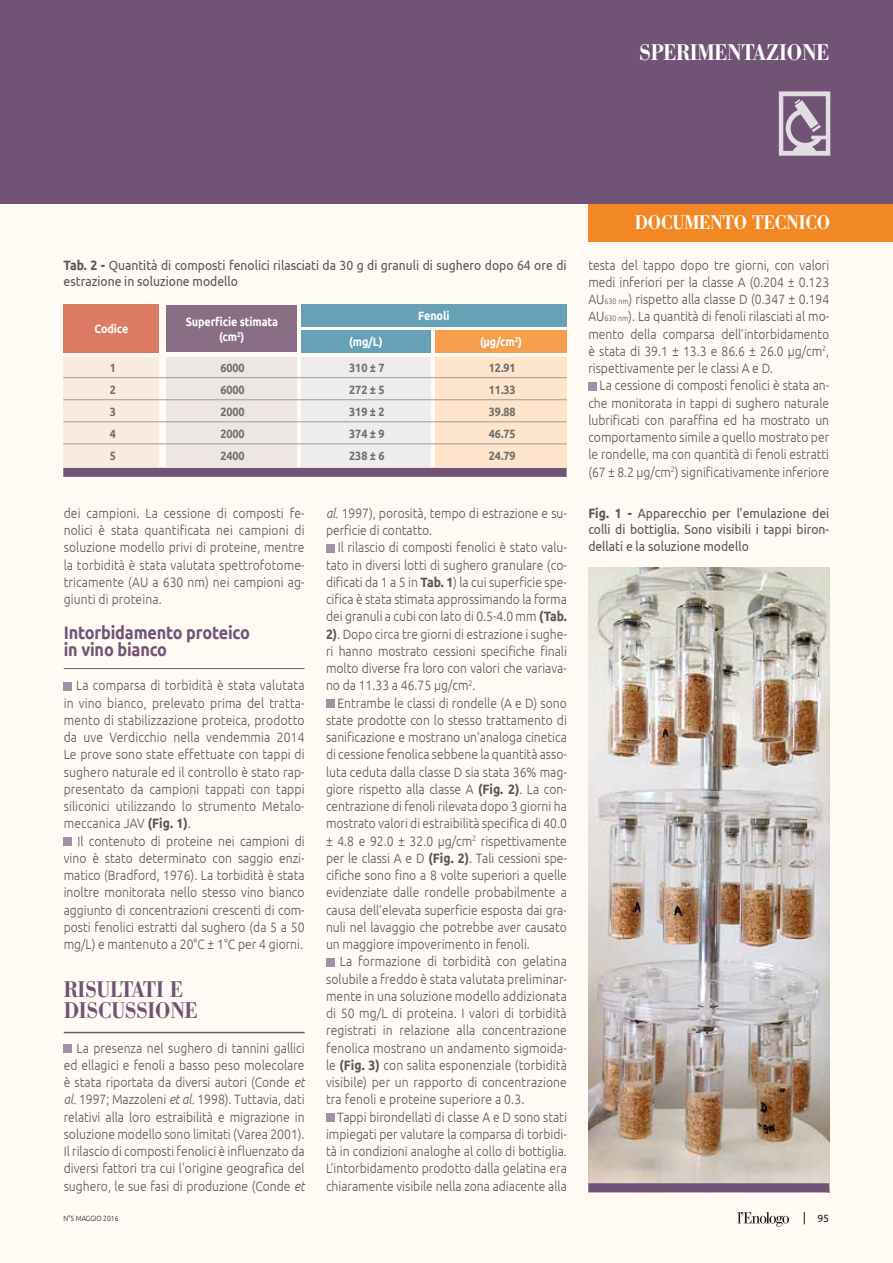
<style>
.page{position:relative;width:893px;height:1263px;background:#fffaf3}
.page>*{position:absolute;margin:0;border:0;box-sizing:border-box;transform-origin:0 0}
.t1{font:500 22.5px/21px "AT Our Bodoni";letter-spacing:-.01em;color:#715475;scale:.9 1}
.t2{font:500 22.5px "AT Our Bodoni";letter-spacing:-.01em;color:#fff;scale:.9 1}
.t3{font:500 19.5px "AT Our Bodoni";letter-spacing:-.01em;color:#fff;scale:.9 1}
.t4{font:700 18px/17.2px "Ubuntu";letter-spacing:-.01em;color:#715475;scale:.9 1}
.t5{font:300 13.5px/17.2px "Ubuntu";color:#565655;text-align:justify;scale:.9 1}
.t6{font:13.5px/16.5px "Ubuntu";color:#565655;scale:.9 1}
.t7{font:700 12px/21.9px "Ubuntu";letter-spacing:-.01em;color:#6e6f6e;text-align:justify;scale:.9 1}
.t8{font:700 12px/15px "Ubuntu";letter-spacing:-.01em;color:#fff;text-align:center;scale:.9 1}
.t9{font:10.5px "Ubuntu";color:#1b1b1a}
.t10{font:300 7.5px "Ubuntu";color:#1b1b1a;scale:.9 1}
.s1{font-weight:700}
.s2{font-style:italic}
.s3{font-size:7.8px}
</style>
<div class="page">
<div style="left:0;top:0;width:893px;height:204px;background:#715475"></div>
<svg style="left:779px;top:91px;width:51px;height:65px"></svg>
<svg style="left:804px;top:1212px;width:1px;height:12px"></svg>
<svg style="left:737px;top:1212px;width:52px;height:15px"></svg>
<div style="left:588px;top:204px;width:305px;height:38px;background:#f18824"></div>
<hr style="left:64px;top:668px;width:241px;height:1px;background:#715475">
<div style="left:64px;top:682px;width:8px;height:8px;background:#a391a7"></div>
<div style="left:64px;top:837px;width:8px;height:9px;background:#a391a7"></div>
<hr style="left:64px;top:1032px;width:241px;height:1px;background:#715475">
<div style="left:64px;top:1044px;width:8px;height:9px;background:#a391a7"></div>
<div style="left:326px;top:544px;width:8px;height:8px;background:#a391a7"></div>
<div style="left:326px;top:699px;width:8px;height:9px;background:#a391a7"></div>
<div style="left:326px;top:958px;width:8px;height:8px;background:#a391a7"></div>
<div style="left:326px;top:1113px;width:8px;height:9px;background:#a391a7"></div>
<div style="left:588px;top:382px;width:8px;height:8px;background:#a391a7"></div>
<div style="left:301px;top:357px;width:130px;height:110px;background:#edeeeb"></div>
<div style="left:166px;top:357px;width:131px;height:110px;background:#eee6e3"></div>
<div style="left:435px;top:357px;width:132px;height:110px;background:#fde4ca"></div>
<div style="left:63px;top:357px;width:96px;height:110px;background:#faebe0"></div>
<div style="left:301px;top:331px;width:130px;height:22px;background:#67a1b6"></div>
<div style="left:301px;top:304px;width:266px;height:22px;background:#67a1b6"></div>
<div style="left:166px;top:305px;width:131px;height:47px;background:#896e85"></div>
<div style="left:63px;top:304px;width:96px;height:49px;background:#dc7d69"></div>
<div style="left:435px;top:331px;width:132px;height:22px;background:#f5a252"></div>
<hr style="left:63px;top:377px;width:504px;height:1px;background:#9c9c9b">
<hr style="left:63px;top:399px;width:504px;height:1px;background:#9c9c9b">
<hr style="left:63px;top:422px;width:504px;height:1px;background:#9c9c9b">
<hr style="left:63px;top:444px;width:504px;height:1px;background:#9c9c9b">
<div style="left:63px;top:468px;width:504px;height:9px;background:#715475"></div>
<img style="left:588px;top:567px;width:241px;height:616px">
<div style="left:588px;top:1183px;width:241px;height:9px;background:#715475"></div>
<h1 class="t2" style="left:639px;top:38px;width:213px">SPERIMENTAZIONE</h1>
<p class="t6" style="left:64px;top:256px;width:560px"><span class="s1">Tab. 2 -</span> Quantità di composti fenolici rilasciati da 30 g di granuli di sughero dopo 64 ore di estrazione in soluzione modello</p>
<p class="t8" style="left:94px;top:321px;width:39px">Codice</p>
<p class="t7" style="left:110px;top:357px;width:8px">1<br>2<br>3<br>4<br>5</p>
<p class="t8" style="left:186px;top:314px;width:104px">Superficie stimata (cm<sup>2</sup>)</p>
<p class="t7" style="left:220px;top:357px;width:28px">6000<br>6000<br>2000<br>2000<br>2400</p>
<p class="t5" style="left:64px;top:504px;width:269px">dei campioni. La cessione di composti fe&shy;nolici è stata quantificata nei campioni di soluzione modello privi di proteine, mentre la torbidità è stata valutata spettrofotome&shy;tricamente (AU a 630 nm) nei campioni ag&shy;giunti di proteina.</p>
<h3 class="t4" style="left:64px;top:623px;width:208px">Intorbidamento proteico in vino bianco</h3>
<p class="t5" style="left:64px;top:677px;width:269px;text-indent:12px">La comparsa di torbidità è stata valutata in vino bianco, prelevato prima del tratta&shy;mento di stabilizzazione proteica, prodotto da uve Verdicchio nella vendemmia 2014<br>Le prove sono state effettuate con tappi di sughero naturale ed il controllo è stato rap&shy;presentato da campioni tappati con tappi siliconici utilizzando lo strumento Metalo&shy;meccanica JAV <span class="s1">(Fig. 1)</span>.</p>
<p class="t5" style="left:64px;top:832px;width:269px;text-indent:14px">Il contenuto di proteine nei campioni di vino è stato determinato con saggio enzi&shy;matico (Bradford, 1976). La torbidità è stata inoltre monitorata nello stesso vino bianco aggiunto di concentrazioni crescenti di com&shy;posti fenolici estratti dal sughero (da 5 a 50 mg/L) e mantenuto a 20°C ± 1°C per 4 giorni.</p>
<h1 class="t1" style="left:64px;top:979px;width:150px">RISULTATI E<br>DISCUSSIONE</h1>
<p class="t5" style="left:64px;top:1039px;width:269px;text-indent:13px">La presenza nel sughero di tannini gallici ed ellagici e fenoli a basso peso molecolare è stata riportata da diversi autori (Conde <span class="s2">et al.</span> 1997; Mazzoleni <span class="s2">et al.</span> 1998). Tuttavia, dati relativi alla loro estraibilità e migrazione in soluzione modello sono limitati (Varea 2001).<br>Il rilascio di composti fenolici è influenzato da diversi fattori tra cui l'origine geografica del sughero, le sue fasi di produzione (Conde <span class="s2">et</span></p>
<p class="t8" style="left:349px;top:334px;width:39px">(mg/L)</p>
<p class="t7" style="left:349px;top:357px;width:41px">310 ± 7<br>272 ± 5<br>319 ± 2<br>374 ± 9<br>238 ± 6</p>
<p class="t8" style="left:418px;top:308px;width:36px">Fenoli</p>
<p class="t8" style="left:480px;top:334px;width:48px">(μg/cm<sup>2</sup>)</p>
<p class="t7" style="left:489px;top:357px;width:31px">12.91<br>11.33<br>39.88<br>46.75<br>24.79</p>
<p class="t5" style="left:326px;top:504px;width:269px"><span class="s2">al.</span> 1997), porosità, tempo di estrazione e su&shy;perficie di contatto.</p>
<p class="t5" style="left:326px;top:539px;width:269px;text-indent:12px">Il rilascio di composti fenolici è stato valu&shy;tato in diversi lotti di sughero granulare (co&shy;dificati da 1 a 5 in <span class="s1">Tab. 1</span>) la cui superficie spe&shy;cifica è stata stimata approssimando la forma dei granuli a cubi con lato di 0.5-4.0 mm <span class="s1">(Tab.<br>2)</span>. Dopo circa tre giorni di estrazione i sughe&shy;ri hanno mostrato cessioni specifiche finali molto diverse fra loro con valori che variava&shy;no da 11.33 a 46.75 µg/cm<sup>2</sup>.</p>
<p class="t5" style="left:326px;top:694px;width:269px;text-indent:11px">Entrambe le classi di rondelle (A e D) sono state prodotte con lo stesso trattamento di sanificazione e mostrano un’analoga cinetica di cessione fenolica sebbene la quantità asso&shy;luta ceduta dalla classe D sia stata 36% mag&shy;giore rispetto alla classe A <span class="s1">(Fig. 2)</span>. La con&shy;centrazione di fenoli rilevata dopo 3 giorni ha mostrato valori di estraibilità specifica di 40.0 ± 4.8 e 92.0 ± 32.0 µg/cm<sup>2</sup> rispettivamente per le classi A e D <span class="s1">(Fig. 2)</span>. Tali cessioni spe&shy;cifiche sono fino a 8 volte superiori a quelle evidenziate dalle rondelle probabilmente a causa dell’elevata superficie esposta dai gra&shy;nuli nel lavaggio che potrebbe aver causato un maggiore impoverimento in fenoli.</p>
<p class="t5" style="left:326px;top:953px;width:269px;text-indent:14px">La formazione di torbidità con gelatina solubile a freddo è stata valutata preliminar&shy;mente in una soluzione modello addizionata di 50 mg/L di proteina. I valori di torbidità registrati in relazione alla concentrazione fenolica mostrano un andamento sigmoida&shy;le <span class="s1">(Fig. 3)</span> con salita esponenziale (torbidità visibile) per un rapporto di concentrazione tra fenoli e proteine superiore a 0.3.</p>
<p class="t5" style="left:326px;top:1108px;width:269px;text-indent:11px">Tappi birondellati di classe A e D sono stati impiegati per valutare la comparsa di torbidi&shy;tà in condizioni analoghe al collo di bottiglia.<br>L’intorbidamento prodotto dalla gelatina era chiaramente visibile nella zona adiacente alla</p>
<h2 class="t3" style="left:635px;top:211px;width:219px">DOCUMENTO TECNICO</h2>
<p class="t5" style="left:588px;top:256px;width:269px">testa del tappo dopo tre giorni, con valori medi inferiori per la classe A (0.204 ± 0.123<br>AU<span class="s3">630 nm</span>) rispetto alla classe D (0.347 ± 0.194<br>AU<span class="s3">630 nm</span>). La quantità di fenoli rilasciati al mo&shy;mento della comparsa dell’intorbidamento è stata di 39.1 ± 13.3 e 86.6 ± 26.0 µg/cm<sup>2</sup>, rispettivamente per le classi A e D.</p>
<p class="t5" style="left:588px;top:376px;width:269px;text-indent:11px">La cessione di composti fenolici è stata an&shy;che monitorata in tappi di sughero naturale lubrificati con paraffina ed ha mostrato un comportamento simile a quello mostrato per le rondelle, ma con quantità di fenoli estratti (67 ± 8.2 µg/cm<sup>2</sup>) significativamente inferiore</p>
<p class="t6" style="left:588px;top:504px;width:269px;text-align:justify"><span class="s1">Fig. 1 -</span> Apparecchio per l’emulazione dei colli di bottiglia. Sono visibili i tappi biron&shy;dellati e la soluzione modello</p>
<p class="t10" style="left:64px;top:1214px;width:63px">N°5 MAGGIO 2016</p>
<p class="t9" style="left:817px;top:1212px;width:13px">95</p>
</div>
